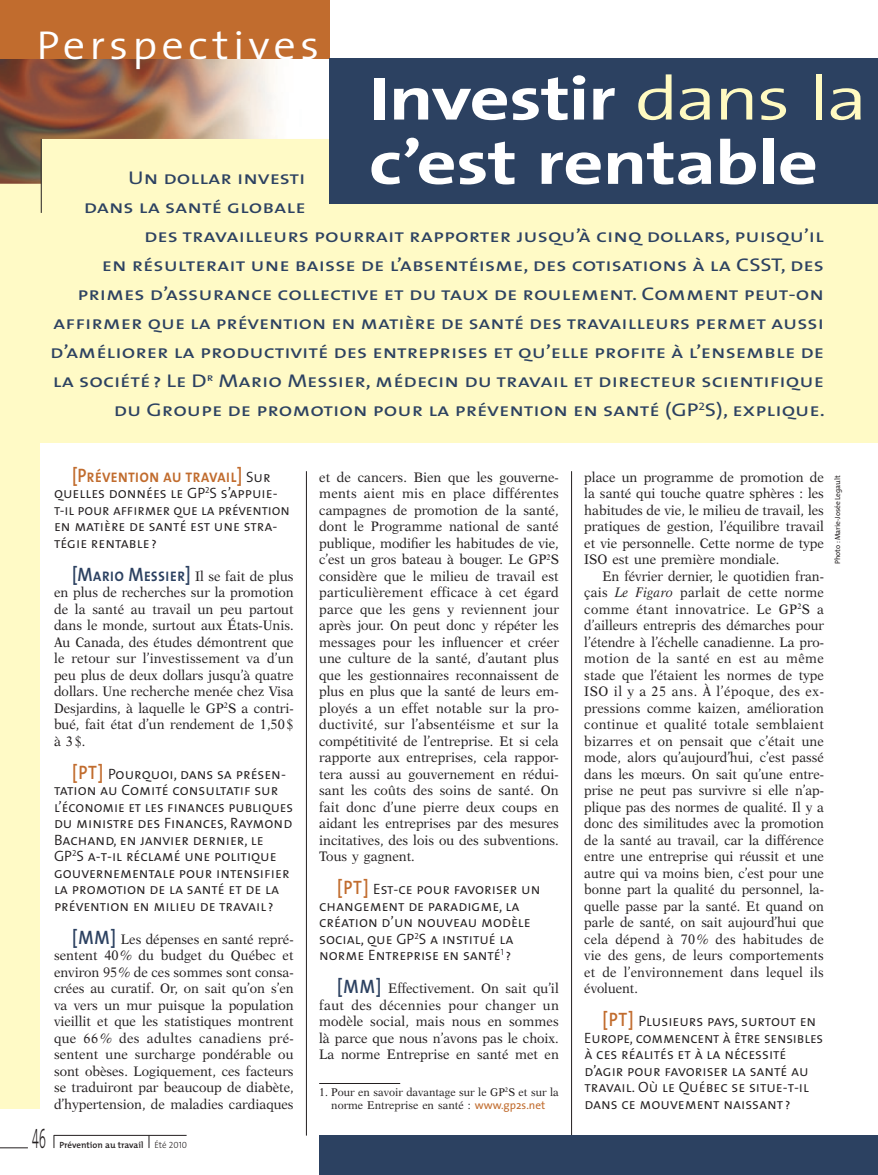
<style>
.page{position:relative;width:878px;height:1175px;background:#fff}
.page>*{position:absolute;margin:0;border:0;box-sizing:border-box;transform-origin:0 0}
.t1{font:700 61.8px/64.3px "The Sans";letter-spacing:-.015em;color:#fff;scale:1.28 1}
.t2{font:300 40.5px "The Sans";letter-spacing:.095em;color:#fff;scale:1.1 1}
.t3{font:28.2px "The Sans Light Caps";color:#231f20;scale:.45 1}
.t4{font:18.45px "The Mix Caps";color:#2c4161;scale:1.21 1}
.t5{font:18px "The Sans Semi Bold Caps";color:#c16c2e;scale:.88 1}
.t6{font:15px/16.5px "The Mix Semi Light Caps";color:#231f20}
.t7{font:13.8px/16.5px "New Aster";color:#231f20;text-align:justify;scale:.93 1}
.t8{font:13.8px/16.5px "New Aster";color:#231f20;text-align:justify;scale:.92 1}
.t9{font:11.25px/12.8px "New Aster";color:#231f20;text-align:center;scale:.93 1}
.t10{font:600 9px "The Mix";color:#231f20}
.t11{font:7.5px "The Mix";color:#231f20}
.s1{font-weight:300;color:#fffac1}
.s2{font-size:19.5px}
.s3{font-family:"The Mix Semi Light Caps";font-size:15px;color:#231f20}
.s4{font-family:"The Sans Semi Bold Caps";font-size:19.5px;color:#2c4161}
.s5{font-family:"The Sans Semi Bold Caps";font-size:18px;color:#2c4161}
.s6{font-family:"The Sans Semi Bold Caps";font-size:19.5px;color:#c16c2e}
.s7{font-weight:300}
.s8{font-family:"The Mix Light Caps";font-weight:400}
.s9{font-family:"The Sans";color:#c16c2e}
.s10{font-style:italic}
</style>
<div class="page">
<hr style="left:571px;top:471px;width:1px;height:675px;background:#231f20">
<div style="left:0;top:138px;width:878px;height:304px;background:#fffac6"></div>
<img style="left:0;top:58px;width:329px;height:126px">
<div style="left:329px;top:75px;width:549px;height:129px;background:#2c4161"></div>
<hr style="left:306px;top:471px;width:1px;height:664px;background:#231f20">
<div style="left:0;top:0;width:329px;height:58px;background:#c16c2e"></div>
<hr style="left:41px;top:139px;width:1px;height:74px;background:#231f20">
<div style="left:329px;top:58px;width:549px;height:82px;background:#2c4161"></div>
<div style="left:319px;top:1135px;width:559px;height:39px;background:#2c4161"></div>
<svg style="left:0;top:1147px;width:28px;height:1px"></svg>
<hr style="left:54px;top:1135px;width:132px;height:1px;background:#231f20">
<svg style="left:149px;top:1135px;width:1px;height:13px"></svg>
<svg style="left:54px;top:1135px;width:1px;height:13px"></svg>
<div style="left:0;top:370px;width:40px;height:738px;background:#fffac6"></div>
<hr style="left:319px;top:1083px;width:81px;height:1px;background:#231f20">
<h2 class="t2" style="left:36px;top:11px;width:258px">Perspectives</h2>
<h1 class="t1" style="left:368px;top:65px;width:391px">Investir <span class="s1">dans la </span>c’est rentable</h1>
<h3 class="t4" style="left:128px;top:162px;width:148px">Un dollar investi</h3>
<h3 class="t4" style="left:84px;top:191px;width:185px">dans la santé globale</h3>
<h3 class="t4" style="left:144px;top:220px;width:563px">des travailleurs pourrait rapporter jusqu’à cinq dollars, puisqu’il</h3>
<h3 class="t4" style="left:102px;top:249px;width:598px">en résulterait une baisse de l’absentéisme, des cotisations à la CSST, des</h3>
<h3 class="t4" style="left:77px;top:278px;width:618px">primes d’assurance collective et du taux de roulement. Comment peut-on</h3>
<h3 class="t4" style="left:53px;top:307px;width:638px">aff irmer que la prévention en matière de santé des travailleurs permet aussi</h3>
<h3 class="t4" style="left:50px;top:336px;width:641px">d’améliorer la productivité des entreprises et qu’elle prof ite à l’ensemble de</h3>
<h3 class="t4" style="left:53px;top:365px;width:638px">la société ? Le D<sup>r</sup> Mario Messier, médecin du travail et directeur scientif ique</h3>
<h3 class="t4" style="left:114px;top:394px;width:589px">du Groupe de promotion pour la prévention en santé (GP<sup>2</sup>S), explique.</h3>
<h3 class="t5" style="left:72px;top:460px;width:227px"><span class="s2">[P</span>révention au travail<span class="s2">]</span> <span class="s3">Sur</span></h3>
<p class="t6" style="left:54px;top:484px;width:237px">quelles données le GP<sup>2</sup>S s’appuie&shy;t-il pour aff irmer que la prévention en matière de santé est une stra‑ tégie rentable ?</p>
<p class="t7" style="left:54px;top:567px;width:259px;text-indent:18px"><span class="s4">[M</span><span class="s5">ario</span> <span class="s4">M</span><span class="s5">essier</span><span class="s4">]</span> Il se fait de plus en plus de recherches sur la promotion de la santé au travail un peu partout dans le monde, surtout aux États-Unis.<br>Au Canada, des études démontrent que le retour sur l’investissement va d’un peu plus de deux dollars jusqu’à quatre dollars. Une recherche menée chez Visa Desjardins, à laquelle le GP<sup>2</sup>S a contri&shy;bué, fait état d’un rendement de 1,50$ à 3$.</p>
<p class="t6" style="left:54px;top:765px;width:241px;text-indent:18px"><span class="s6">[PT]</span> Pourquoi, dans sa présen&shy;tation au Comité consultatif sur l’économie et les f inances publiques du ministre des Finances, Raymond Bachand, en janvier dernier, le GP<sup>2</sup>S a-t-il réclamé une politique gouvernementale pour intensif ier la promotion de la santé et de la prévention en milieu de travail?</p>
<p class="t7" style="left:54px;top:930px;width:259px;text-indent:18px"><span class="s4">[MM]</span> Les dépenses en santé repré&shy;sentent 40% du budget du Québec et environ 95% de ces sommes sont consa&shy;crées au curatif. Or, on sait qu’on s’en va vers un mur puisque la population vieillit et que les statistiques montrent que 66 % des adultes canadiens pré‑ sentent une surcharge pondérable ou sont obèses. Logiquement, ces facteurs se traduiront par beaucoup de diabète, d’hypertension, de maladies cardiaques</p>
<h3 class="t3" style="left:32px;top:1115px;width:33px">46</h3>
<p class="t10" style="left:59px;top:1137px;width:129px">Prévention au travail <span class="s7">Été</span> <span class="s8">2010</span></p>
<p class="t7" style="left:319px;top:469px;width:259px">et de cancers. Bien que les gouverne&shy;ments aient mis en place différentes campagnes de promotion de la santé, dont le Programme national de santé publique, modifier les habitudes de vie, c’est un gros bateau à bouger. Le GP<sup>2</sup>S considère que le milieu de travail est particulièrement efficace à cet égard parce que les gens y reviennent jour après jour. On peut donc y répéter les messages pour les influencer et créer une culture de la santé, d’autant plus que les gestionnaires reconnaissent de plus en plus que la santé de leurs em&shy;ployés a un effet notable sur la pro‑ ductivité, sur l’absentéisme et sur la compétitivité de l’entreprise. Et si cela rapporte aux entreprises, cela rappor&shy;tera aussi au gouvernement en rédui&shy;sant les coûts des soins de santé. On fait donc d’une pierre deux coups en aidant les entreprises par des mesures incitatives, des lois ou des subventions.<br>Tous y gagnent.</p>
<p class="t6" style="left:319px;top:880px;width:223px;text-indent:18px"><span class="s6">[PT]</span> Est-ce pour favoriser un changement de paradigme, la création d’un nouveau modèle social, que GP<sup>2</sup>S a institué la norme Entreprise en santé<sup>1</sup> ?</p>
<p class="t7" style="left:319px;top:980px;width:259px;text-indent:18px"><span class="s4">[MM]</span> Effectivement. On sait qu’il faut des décennies pour changer un modèle social, mais nous en sommes là parce que nous n’avons pas le choix.<br>La norme Entreprise en santé met en</p>
<p class="t9" style="left:319px;top:1085px;width:259px">1. Pour en savoir davantage sur le GP<sup>2</sup>S et sur la norme Entreprise en santé : <span class="s9">www.gp2s.net</span></p>
<p class="t7" style="left:584px;top:468px;width:259px">place un programme de promotion de la santé qui touche quatre sphères : les habitudes de vie, le milieu de travail, les pratiques de gestion, l’équilibre travail et vie personnelle. Cette norme de type ISO est une première mondiale.</p>
<p class="t8" style="left:584px;top:567px;width:262px;text-indent:18px">En février dernier, le quotidien fran&shy;çais <span class="s10">Le Figaro</span> parlait de cette norme comme étant innovatrice. Le GP<sup>2</sup>S a d’ailleurs entrepris des démarches pour l’étendre à l’échelle canadienne. La pro&shy;motion de la santé en est au même stade que l’étaient les normes de type ISO il y a 25 ans. À l’époque, des ex‑ pressions comme kaizen, amélioration continue et qualité totale semblaient bizarres et on pensait que c’était une mode, alors qu’aujourd’hui, c’est passé dans les mœurs. On sait qu’une entre&shy;prise ne peut pas survivre si elle n’ap‑ plique pas des normes de qualité. Il y a donc des similitudes avec la promotion de la santé au travail, car la différence entre une entreprise qui réussit et une autre qui va moins bien, c’est pour une bonne part la qualité du personnel, la&shy;quelle passe par la santé. Et quand on parle de santé, on sait aujourd’hui que cela dépend à 70 % des habitudes de vie des gens, de leurs comportements et de l’environnement dans lequel ils évoluent.</p>
<p class="t6" style="left:584px;top:1012px;width:240px;text-indent:18px"><span class="s6">[PT]</span> Plusieurs pays, surtout en<br>Europe, commencent à être sensibles à ces réalités et à la nécessité d’agir pour favoriser la santé au travail. Où le Québec se situe-t-il dans ce mouvement naissant ?</p>
<p class="t11" style="left:831px;top:564px;width:90px;rotate:-90deg">Photo : Marie-Josée Legault</p>
</div>
